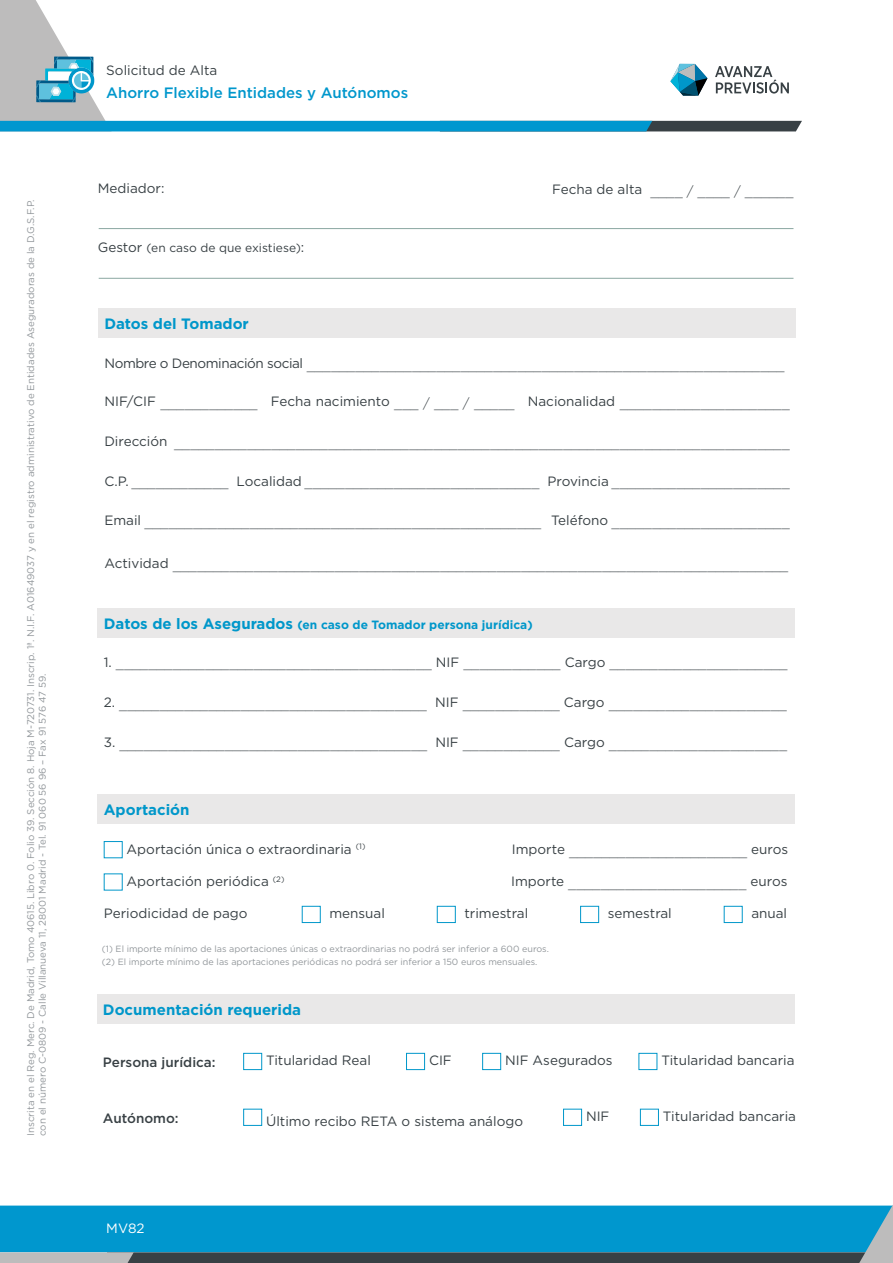
<style>
.page{position:relative;width:893px;height:1263px;background:#fff}
.page>*{position:absolute;margin:0;border:0;box-sizing:border-box;transform-origin:0 0}
.t1{font:700 15px "Gotham";color:#0097ca}
.t2{font:500 15px "Gotham";color:#0097cc}
.t3{font:300 13.5px "Gotham";color:#384044}
.t4{font:13.5px "Gotham";color:#384044}
.t5{font:500 13.5px "Gotham";color:#384044}
.t6{font:13.5px "Gotham";color:#fff}
.t7{font:700 12px "Gotham";color:#0097ca}
.t8{font:12px "Gotham";color:#384044}
.t9{font:9.75px/11.7px "Gotham";color:#92979b}
.t10{font:9px/13.5px "Gotham";color:#92979b}
.s1{font-size:13.5px}
.s2{font-weight:400}
.s3{font-size:15px}
</style>
<div class="page">
<svg style="left:0;top:1205px;width:893px;height:58px;background:#148db9"></svg>
<svg style="left:0;top:0;width:802px;height:131px"></svg>
<hr style="left:99px;top:228px;width:694px;height:1px;background:#8aa7a1">
<hr style="left:99px;top:278px;width:694px;height:1px;background:#8aa7a1">
<div style="left:98px;top:308px;width:698px;height:30px;background:#e9e8e8"></div>
<div style="left:98px;top:794px;width:697px;height:30px;background:#e9e8e8"></div>
<div style="left:104px;top:841px;width:19px;height:17px;border:1px solid #0097ca"></div>
<div style="left:302px;top:906px;width:19px;height:17px;border:1px solid #0097ca"></div>
<div style="left:437px;top:906px;width:19px;height:17px;border:1px solid #0097ca"></div>
<div style="left:580px;top:906px;width:19px;height:17px;border:1px solid #0097ca"></div>
<div style="left:724px;top:906px;width:19px;height:17px;border:1px solid #0097ca"></div>
<div style="left:98px;top:609px;width:697px;height:29px;background:#e9e8e8"></div>
<div style="left:97px;top:994px;width:697px;height:30px;background:#e9e8e8"></div>
<div style="left:243px;top:1053px;width:19px;height:17px;border:1px solid #0097ca"></div>
<div style="left:406px;top:1053px;width:19px;height:17px;border:1px solid #0097ca"></div>
<div style="left:482px;top:1053px;width:19px;height:17px;border:1px solid #0097ca"></div>
<div style="left:638px;top:1053px;width:19px;height:17px;border:1px solid #0097ca"></div>
<div style="left:243px;top:1109px;width:19px;height:17px;border:1px solid #0097ca"></div>
<div style="left:563px;top:1109px;width:19px;height:17px;border:1px solid #0097ca"></div>
<div style="left:640px;top:1109px;width:19px;height:17px;border:1px solid #0097ca"></div>
<p class="t9" style="left:25px;top:1136px;width:938px;rotate:-90deg">Inscrita en el Reg. Merc. De Madrid, Tomo 40615. Libro 0. Folio 39. Sección 8. Hoja M-720731. Inscrip. 1ª. N.I.F. A01649037 y en el registro administrativo de Entidades Aseguradoras de la D.G.S.F.P. con el número C-0809 - Calle Villanueva 11, 28001 Madrid - Tel. 91 060 56 96 – Fax 91 576 47 59.</p>
<p class="t4" style="left:106px;top:61px;width:112px">Solicitud de Alta</p>
<p class="t2" style="left:106px;top:83px;width:303px">Ahorro Flexible Entidades y Autónomos</p>
<p class="t4" style="left:98px;top:179px;width:68px">Mediador:</p>
<p class="t8" style="left:98px;top:240px;width:208px"><span class="s1">Gestor</span> (en caso de que existiese)<span class="s1">:</span></p>
<p class="t3" style="left:552px;top:182px;width:243px"><span class="s2">Fecha de alta</span> ____ / ____ / ______</p>
<p class="t1" style="left:104px;top:314px;width:146px">Datos del Tomador</p>
<p class="t3" style="left:104px;top:357px;width:682px"><span class="s2">Nombre o Denominación social</span> ___________________________________________________________</p>
<p class="t3" style="left:104px;top:395px;width:687px"><span class="s2">NIF/CIF</span> ____________ <span class="s2">Fecha nacimiento</span> ___ / ___ / _____ <span class="s2">Nacionalidad</span> _____________________</p>
<p class="t3" style="left:104px;top:434px;width:687px"><span class="s2">Dirección</span> ____________________________________________________________________________</p>
<p class="t3" style="left:104px;top:474px;width:687px"><span class="s2">C.P.</span> ____________ <span class="s2">Localidad</span> _____________________________ <span class="s2">Provincia</span> ______________________</p>
<p class="t3" style="left:104px;top:514px;width:687px"><span class="s2">Email</span> _________________________________________________ <span class="s2">Teléfono</span> ______________________</p>
<p class="t3" style="left:104px;top:557px;width:685px"><span class="s2">Actividad</span> ____________________________________________________________________________</p>
<p class="t7" style="left:104px;top:617px;width:430px"><span class="s3">Datos de los Asegurados</span> (en caso de Tomador persona jurídica)</p>
<p class="t3" style="left:104px;top:655px;width:685px"><span class="s2">1.</span> _______________________________________ <span class="s2">NIF</span> ____________ <span class="s2">Cargo</span> ______________________</p>
<p class="t3" style="left:104px;top:695px;width:685px"><span class="s2">2.</span> ______________________________________ <span class="s2">NIF</span> ____________ <span class="s2">Cargo</span> ______________________</p>
<p class="t3" style="left:104px;top:735px;width:685px"><span class="s2">3.</span> ______________________________________ <span class="s2">NIF</span> ____________ <span class="s2">Cargo</span> ______________________</p>
<p class="t1" style="left:104px;top:800px;width:87px">Aportación</p>
<p class="t4" style="left:127px;top:840px;width:240px">Aportación única o extraordinaria <sup>(1)</sup></p>
<p class="t3" style="left:512px;top:842px;width:278px"><span class="s2">Importe</span> ______________________ <span class="s2">euros</span></p>
<p class="t4" style="left:127px;top:872px;width:159px">Aportación periódica <sup>(2)</sup></p>
<p class="t3" style="left:511px;top:875px;width:278px"><span class="s2">Importe</span> ______________________ <span class="s2">euros</span></p>
<p class="t4" style="left:104px;top:905px;width:145px">Periodicidad de pago</p>
<p class="t4" style="left:329px;top:905px;width:57px">mensual</p>
<p class="t4" style="left:464px;top:905px;width:65px">trimestral</p>
<p class="t4" style="left:608px;top:905px;width:66px">semestral</p>
<p class="t4" style="left:751px;top:905px;width:37px">anual</p>
<p class="t10" style="left:102px;top:942px;width:448px">(1) El importe mínimo de las aportaciones únicas o extraordinarias no podrá ser inferior a 600 euros. (2) El importe mínimo de las aportaciones periódicas no podrá ser inferior a 150 euros mensuales.</p>
<p class="t1" style="left:103px;top:1000px;width:200px">Documentación requerida</p>
<p class="t4" style="left:266px;top:1052px;width:106px">Titularidad Real</p>
<p class="t5" style="left:103px;top:1053px;width:114px">Persona jurídica:</p>
<p class="t4" style="left:429px;top:1052px;width:24px">CIF</p>
<p class="t4" style="left:505px;top:1052px;width:109px">NIF Asegurados</p>
<p class="t4" style="left:661px;top:1052px;width:135px">Titularidad bancaria</p>
<p class="t5" style="left:103px;top:1109px;width:77px">Autónomo:</p>
<p class="t4" style="left:266px;top:1112px;width:258px">Último recibo RETA o sistema análogo</p>
<p class="t4" style="left:586px;top:1108px;width:25px">NIF</p>
<p class="t4" style="left:663px;top:1108px;width:135px">Titularidad bancaria</p>
<p class="t6" style="left:106px;top:1219px;width:40px">MV82</p>
</div>
